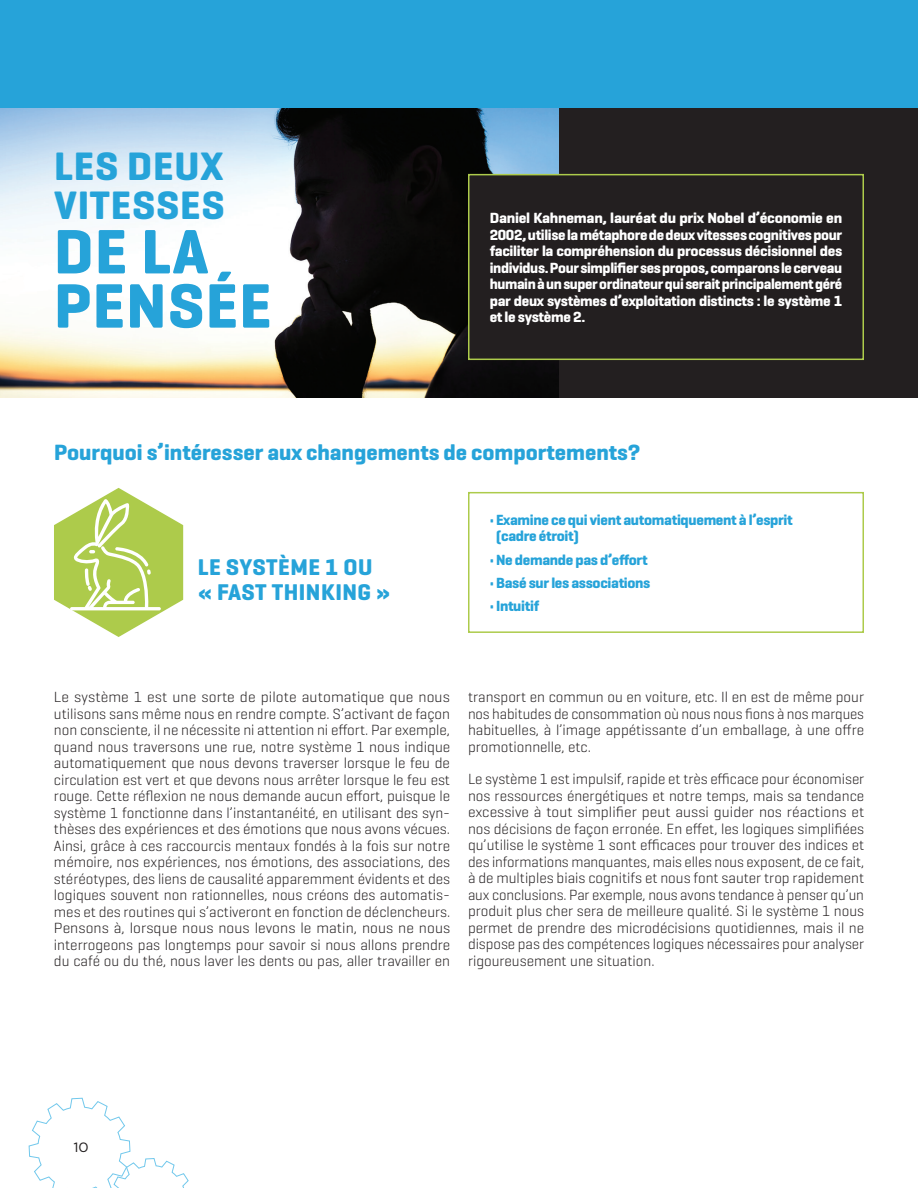
<style>
.page{position:relative;width:918px;height:1188px;background:#fff}
.page>*{position:absolute;margin:0;border:0;box-sizing:border-box;transform-origin:0 0}
.t1{font:700 63.75px/54.2px "Geogrotesque";letter-spacing:.02em;color:#26a3d9}
.t2{font:700 40.35px/38.2px "Geogrotesque";letter-spacing:.02em;color:#26a3d9}
.t3{font:700 23.1px/25.2px "Geogrotesque";letter-spacing:.02em;color:#26a3d9}
.t4{font:700 22.5px "Geogrotesque";color:#26a3d9}
.t5{font:300 15px/16.5px "Geogrotesque";color:#231f20;text-align:justify}
.t6{font:700 15px/16.5px "Geogrotesque";letter-spacing:-.02em;color:#fff;text-align:justify}
.t7{font:700 15px/16.5px "Geogrotesque";letter-spacing:-.02em;color:#26a3d9}
.t8{font:13.5px "Alright Sans";color:#231f20}
</style>
<div class="page">
<div style="left:0;top:0;width:918px;height:108px;background:#26a3d9"></div>
<svg style="left:29px;top:1098px;width:160px;height:90px"></svg>
<div style="left:0;top:108px;width:918px;height:289px;background:#231f20"></div>
<img style="left:0;top:108px;width:559px;height:289px">
<div style="left:469px;top:175px;width:394px;height:184px;background:#231f20"></div>
<div style="left:468px;top:174px;width:396px;height:186px;border:2px solid #adcb4b"></div>
<div style="left:468px;top:492px;width:396px;height:141px;border:2px solid #adcb4b"></div>
<svg style="left:54px;top:488px;width:129px;height:149px"></svg>
<h2 class="t2" style="left:54px;top:147px;width:172px">LES DEUX<br>VITESSES</h2>
<h1 class="t1" style="left:54px;top:225px;width:219px">DE LA<br>PENSÉE</h1>
<p class="t6" style="left:490px;top:210px;width:354px">Daniel Kahneman, lauréat du prix Nobel d’économie en 2002, utilise la métaphore de deux vitesses cognitives pour faciliter la compréhension du processus décisionnel des individus. Pour simplifier ses propos, comparons le cerveau humain à un super ordinateur qui serait principalement géré par deux systèmes d’exploitation distincts : le système 1 et le système 2.</p>
<h3 class="t4" style="left:54px;top:438px;width:588px">Pourquoi s’intéresser aux changements de comportements?</h3>
<h3 class="t3" style="left:198px;top:554px;width:194px">LE SYSTÈME 1 OU « FAST THINKING »</h3>
<p class="t7" style="left:496px;top:512px;width:298px;text-indent:-6px">• Examine ce qui vient automatiquement à l’esprit (cadre étroit)</p>
<p class="t7" style="left:490px;top:551px;width:159px">• Ne demande pas d’effort</p>
<p class="t7" style="left:490px;top:575px;width:162px">• Basé sur les associations</p>
<p class="t7" style="left:490px;top:598px;width:51px">• Intuitif</p>
<p class="t5" style="left:54px;top:688px;width:398px">Le système 1 est une sorte de pilote automatique que nous utilisons sans même nous en rendre compte. S’activant de façon non consciente, il ne nécessite ni attention ni effort. Par exemple, quand nous traversons une rue, notre système 1 nous indique automatiquement que nous devons traverser lorsque le feu de circulation est vert et que devons nous arrêter lorsque le feu est rouge. Cette réflexion ne nous demande aucun effort, puisque le système 1 fonctionne dans l’instantanéité, en utilisant des syn&shy;thèses des expériences et des émotions que nous avons vécues.<br>Ainsi, grâce à ces raccourcis mentaux fondés à la fois sur notre mémoire, nos expériences, nos émotions, des associations, des stéréotypes, des liens de causalité apparemment évidents et des logiques souvent non rationnelles, nous créons des automatis&shy;mes et des routines qui s’activeront en fonction de déclencheurs.<br>Pensons à, lorsque nous nous levons le matin, nous ne nous interrogeons pas longtemps pour savoir si nous allons prendre du café ou du thé, nous laver les dents ou pas, aller travailler en</p>
<p class="t5" style="left:468px;top:688px;width:398px">transport en commun ou en voiture, etc. Il en est de même pour nos habitudes de consommation où nous nous fions à nos marques habituelles, à l’image appétissante d’un emballage, à une offre promotionnelle, etc.</p>
<p class="t5" style="left:468px;top:771px;width:398px">Le système 1 est impulsif, rapide et très efficace pour économiser nos ressources énergétiques et notre temps, mais sa tendance excessive à tout simplifier peut aussi guider nos réactions et nos décisions de façon erronée. En effet, les logiques simplifiées qu’utilise le système 1 sont efficaces pour trouver des indices et des informations manquantes, mais elles nous exposent, de ce fait, à de multiples biais cognitifs et nous font sauter trop rapidement aux conclusions. Par exemple, nous avons tendance à penser qu’un produit plus cher sera de meilleure qualité. Si le système 1 nous permet de prendre des microdécisions quotidiennes, mais il ne dispose pas des compétences logiques nécessaires pour analyser rigoureusement une situation.</p>
<p class="t8" style="left:74px;top:1138px;width:17px">10</p>
</div>
